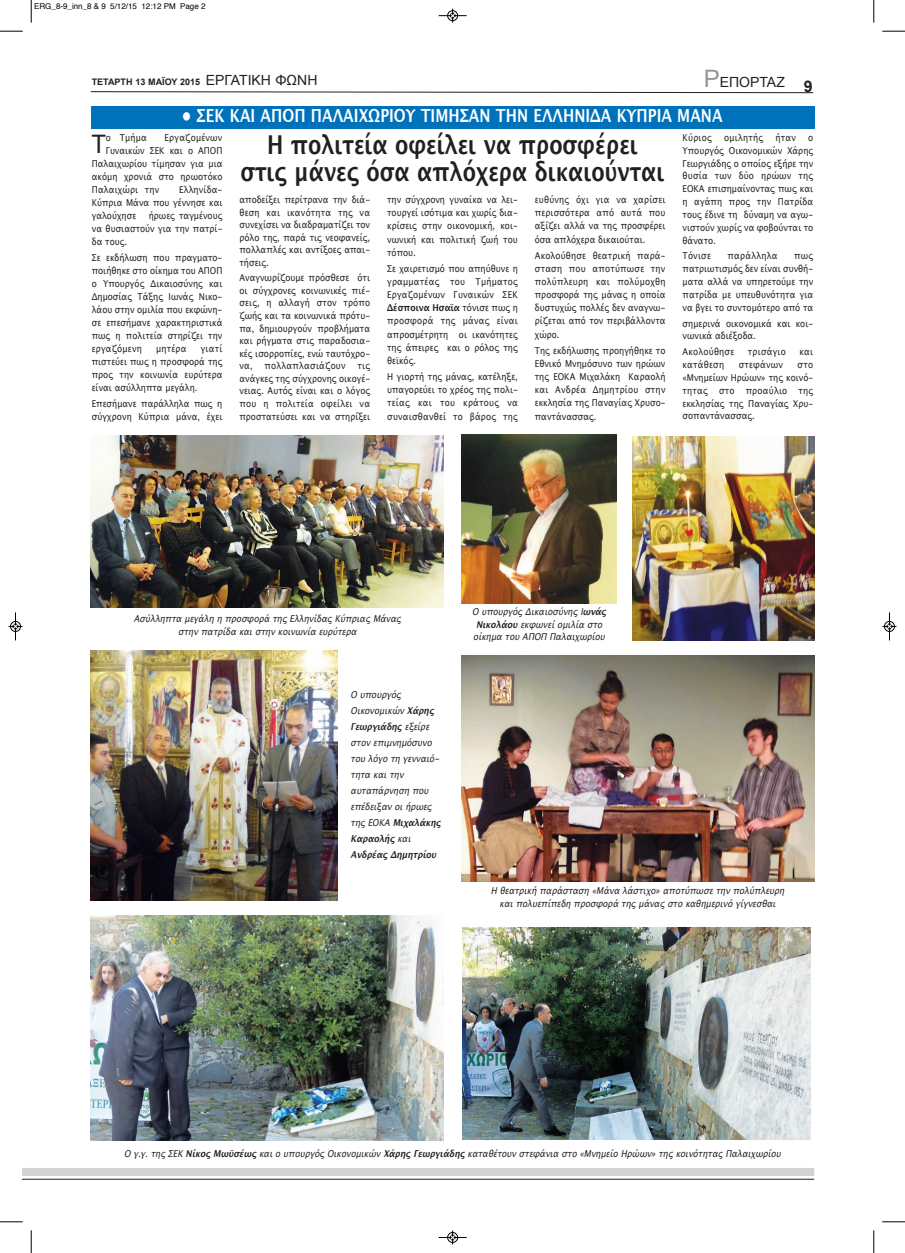
<style>
.page{position:relative;width:905px;height:1253px;background:#fff}
.page>*{position:absolute;margin:0;border:0;box-sizing:border-box;transform-origin:0 0}
.t1{font:700 26px/27px "Lucida Grande";color:#231f20;text-align:center;scale:.8 1}
.t2{font:25.5px "Lucida Grande";color:#231f20;scale:.87 1}
.t3{font:700 18px "Lucida Grande";color:#fff;scale:.8 1}
.t4{font:14px "Arial";color:#231f20}
.t5{font:9.5px/13.2px "Lucida Grande";color:#231f20;text-align:justify;scale:.87 1}
.t6{font:italic 9.5px/16px "Lucida Grande";color:#231f20;text-align:center;scale:.87 1}
.t7{font:9.5px "Lucida Grande";letter-spacing:.025em;color:#231f20;scale:.87 1}
.t8{font:700 9px "Arial";color:#231f20}
.t9{font:8px "Helvetica";color:#000}
.s1{font-weight:400;font-size:14px}
.s2{font-size:24px;color:#939598}
.s3{font-weight:700;font-size:16px}
.s4{font-weight:700}
</style>
<div class="page">
<svg style="left:90px;top:91px;width:724px;height:3px"></svg>
<hr style="left:23px;top:1179px;width:791px;height:1px;background:#231f20">
<div style="left:23px;top:1168px;width:791px;height:8px;background:#d1d2d4"></div>
<div style="left:91px;top:106px;width:723px;height:22px;background:#0072bc"></div>
<img style="left:91px;top:435px;width:353px;height:173px">
<img style="left:461px;top:434px;width:155px;height:170px">
<img style="left:632px;top:436px;width:182px;height:205px">
<img style="left:91px;top:651px;width:246px;height:250px">
<img style="left:461px;top:656px;width:353px;height:226px">
<img style="left:91px;top:916px;width:353px;height:225px">
<img style="left:462px;top:928px;width:348px;height:211px">
<svg style="left:31px;top:0;width:1px;height:23px"></svg>
<svg style="left:0;top:31px;width:23px;height:1px"></svg>
<svg style="left:873px;top:0;width:1px;height:23px"></svg>
<svg style="left:882px;top:31px;width:22px;height:1px"></svg>
<svg style="left:31px;top:1230px;width:1px;height:23px"></svg>
<svg style="left:0;top:1221px;width:23px;height:2px"></svg>
<svg style="left:873px;top:1230px;width:1px;height:23px"></svg>
<svg style="left:882px;top:1221px;width:22px;height:2px"></svg>
<svg style="left:438px;top:9px;width:28px;height:14px"></svg>
<svg style="left:438px;top:1230px;width:28px;height:14px"></svg>
<svg style="left:8px;top:612px;width:14px;height:28px"></svg>
<svg style="left:882px;top:612px;width:14px;height:28px"></svg>
<p class="t9" style="left:34px;top:3px;width:173px">ERG_8-9_inn_8 &amp; 9 5/12/15 12:12 PM Page 2</p>
<p class="t8" style="left:92px;top:76px;width:227px">ΤΕΤΑΡΤΗ 13 ΜΑΪΟΥ 2015 <span class="s1">ΕΡΓΑΤΙΚΗ ΦΩΝΗ</span></p>
<p class="t4" style="left:703px;top:74px;width:110px"><span class="s2">Ρ</span>ΕΠΟΡΤΑΖ <span class="s3">9</span></p>
<p class="t3" style="left:182px;top:105px;width:676px">• ΣΕΚ ΚΑΙ ΑΠΟΠ ΠΑΛΑΙΧΩΡΙΟΥ ΤΙΜΗΣΑΝ ΤΗΝ ΕΛΛΗΝΙΔΑ ΚΥΠΡΙΑ ΜΑΝΑ</p>
<p class="t1" style="left:240px;top:131px;width:531px">Η πολιτεία οφείλει να προσφέρει<br>στις μάνες όσα απλόχερα δικαιούνται</p>
<p class="t5" style="left:682px;top:131px;width:35px">Κύριος</p>
<p class="t7" style="left:724px;top:132px;width:46px">ομιλητής</p>
<p class="t5" style="left:775px;top:131px;width:25px">ήταν</p>
<p class="t2" style="left:92px;top:129px;width:18px">T</p>
<p class="t5" style="left:106px;top:131px;width:49px">o Τμήμα</p>
<p class="t7" style="left:164px;top:132px;width:68px">Εργαζομένων</p>
<p class="t5" style="left:682px;top:131px;width:152px;line-height:12.9px;text-indent:125px">ο Υπουργός Οικονομικών Χάρης Γεωργιάδης ο οποίος εξήρε την θυσία των δύο ηρώων της ΕΟΚΑ επισημαίνοντας πως και η αγάπη προς την Πατρίδα τους έδινε τη δύναμη να αγω&shy;νιστούν χωρίς να φοβούνται το θάνατο.</p>
<p class="t5" style="left:682px;top:249px;width:34px">Τόνισε</p>
<p class="t7" style="left:727px;top:250px;width:59px">παράλληλα</p>
<p class="t5" style="left:106px;top:144px;width:135px">Γυναικών ΣΕΚ και ο ΑΠΟΠ</p>
<p class="t5" style="left:92px;top:157px;width:152px">Παλαιχωρίου τίμησαν για μια</p>
<p class="t5" style="left:92px;top:170px;width:152px">ακόμη χρονιά στο ηρωοτόκο</p>
<p class="t5" style="left:92px;top:183px;width:79px">Παλαιχώρι την</p>
<p class="t5" style="left:92px;top:183px;width:152px;text-indent:87px">Ελληνίδα-Κύπρια Μάνα που γέννησε και γαλούχησε</p>
<p class="t5" style="left:534px;top:193px;width:152px">ευθύνης όχι για να χαρίσει περισσότερα από αυτά που αξίζει αλλά να της προσφέρει όσα απλόχερα δικαιούται.</p>
<p class="t5" style="left:534px;top:248px;width:152px">Ακολούθησε θεατρική παρά&shy;σταση που αποτύπωσε την πολύπλευρη και πολύμοχθη προσφορά της μάνας η οποία δυστυχώς πολλές δεν αναγνω&shy;ρίζεται από τον περιβάλλοντα χώρο.</p>
<p class="t5" style="left:534px;top:343px;width:152px">Της εκδήλωσης προηγήθηκε το Εθνικό Μνημόσυνο των ηρώων της ΕΟΚΑ Μιχαλάκη Καραολή και Ανδρέα Δημητρίου στην εκκλησία της Παναγίας Χρυσο&shy;παντάνασσας.</p>
<p class="t5" style="left:387px;top:193px;width:152px">την σύγχρονη γυναίκα να λει&shy;τουργεί ισότιμα και χωρίς δια&shy;κρίσεις στην οικονομική, κοι&shy;νωνική και πολιτική ζωή του τόπου.</p>
<p class="t5" style="left:387px;top:262px;width:152px">Σε χαιρετισμό που απηύθυνε η γραμματέας του Τμήματος Εργαζομένων Γυναικών ΣΕΚ <span class="s4">Δέσποινα Ησαϊα</span> τόνισε πως η προσφορά της μάνας είναι απροσμέτρητη οι ικανότητες της άπειρες και ο ρόλος της θεϊκός.</p>
<p class="t5" style="left:387px;top:370px;width:152px">Η γιορτή της μάνας, κατέληξε, υπαγορεύει το χρέος της πολι&shy;τείας και του κράτους να συναισθανθεί το βάρος της</p>
<p class="t5" style="left:239px;top:193px;width:152px;line-height:12.6px">αποδείξει περίτρανα την διά&shy;θεση και ικανότητα της να συνεχίσει να διαδραματίζει τον ρόλο της, παρά τις νεοφανείς, πολλαπλές και αντίξοες απαι&shy;τήσεις.</p>
<p class="t5" style="left:239px;top:271px;width:152px;line-height:12.6px">Αναγνωρίζουμε πρόσθεσε ότι οι σύγχρονες κοινωνικές πιέ&shy;σεις, η αλλαγή στον τρόπο ζωής και τα κοινωνικά πρότυ&shy;πα, δημιουργούν προβλήματα και ρήγματα στις παραδοσια&shy;κές ισορροπίες, ενώ ταυτόχρο&shy;να, πολλαπλασιάζουν τις ανάγκες της σύγχρονης οικογέ&shy;νειας. Αυτός είναι και ο λόγος που η πολιτεία οφείλει να προστατεύσει και να στηρίξει</p>
<p class="t5" style="left:92px;top:209px;width:152px;text-indent:57px">ήρωες ταγμένους να θυσιαστούν για την πατρί&shy;δα τους.</p>
<p class="t5" style="left:92px;top:251px;width:152px">Σε εκδήλωση που πραγματο&shy;ποιήθηκε στο οίκημα του ΑΠΟΠ ο Υπουργός Δικαιοσύνης και Δημοσίας Τάξης Ιωνάς Νικο&shy;λάου στην ομιλία που εκφώνη&shy;σε επεσήμανε χαρακτηριστικά πως η πολιτεία στηρίζει την εργαζόμενη</p>
<p class="t5" style="left:682px;top:249px;width:152px;line-height:12.9px;text-indent:112px">πως πατριωτισμός δεν είναι συνθή&shy;ματα αλλά να υπηρετούμε την πατρίδα με υπευθυνότητα για να βγει το συντομότερο από τα</p>
<p class="t5" style="left:682px;top:317px;width:152px;line-height:12.9px">σημερινά οικονομικά και κοι&shy;νωνικά αδιέξοδα.</p>
<p class="t7" style="left:682px;top:346px;width:61px">Ακολούθησε</p>
<p class="t7" style="left:747px;top:346px;width:45px">τρισάγιο</p>
<p class="t5" style="left:799px;top:345px;width:17px">και</p>
<p class="t7" style="left:682px;top:359px;width:49px">κατάθεση</p>
<p class="t7" style="left:738px;top:359px;width:52px">στεφάνων</p>
<p class="t5" style="left:92px;top:342px;width:152px;text-indent:109px">γιατί πιστεύει πως η προσφορά της προς την κοινωνία ευρύτερα είναι ασύλληπτα μεγάλη.</p>
<p class="t5" style="left:92px;top:396px;width:152px">Επεσήμανε παράλληλα πως η σύγχρονη Κύπρια μάνα, έχει</p>
<p class="t5" style="left:156px;top:342px;width:37px">μητέρα</p>
<p class="t5" style="left:682px;top:358px;width:152px;line-height:12.9px;text-indent:115px">στο «Μνημείων Ηρώων» της κοινό&shy;τητας στο προαύλιο της εκκλησίας της Παναγίας Χρυ&shy;σοπαντάνασσας.</p>
<p class="t6" style="left:134px;top:612px;width:310px;line-height:12.5px">Ασύλληπτα μεγάλη η προσφορά της Ελληνίδας Κύπριας Μάνας στην πατρίδα και στην κοινωνία ευρύτερα</p>
<p class="t6" style="left:350px;top:686px;width:107px;text-align:left">Ο υπουργός<br>Οικονομικών <span class="s4">Χάρης<br>Γεωργιάδης</span> εξείρε στον επιμνημόσυνο του λόγο τη γενναιό&shy;τητα και την αυταπάρνηση που επέδειξαν οι ήρωες της ΕΟΚΑ <span class="s4">Μιχαλάκης<br>Καραολής</span> και<br><span class="s4">Ανδρέας Δημητρίου</span></p>
<p class="t6" style="left:472px;top:606px;width:158px;line-height:12.5px;text-align:left">Ο υπουργός Δικαιοσύνης Ι<span class="s4">ωνάς<br>Νικολάου</span> εκφωνεί ομιλία στο οίκημα του ΑΠΟΠ Παλαιχωρίου</p>
<p class="t6" style="left:490px;top:884px;width:341px;line-height:12.5px">Η θεατρική παράσταση «Μάνα λάστιχο» αποτύπωσε την πολύπλευρη και πολυεπίπεδη προσφορά της μάνας στο καθημερινό γίγνεσθαι</p>
<p class="t6" style="left:124px;top:1145px;width:758px">Ο γ.γ. της ΣΕΚ <span class="s4">Νίκος Μωϋσέως</span> και ο υπουργός Οικονομικών <span class="s4">Χάρης Γεωργιάδης</span> καταθέτουν στεφάνια στο «Μνημείο Ηρώων» της κοινότητας Παλαιχωρίου</p>
</div>
